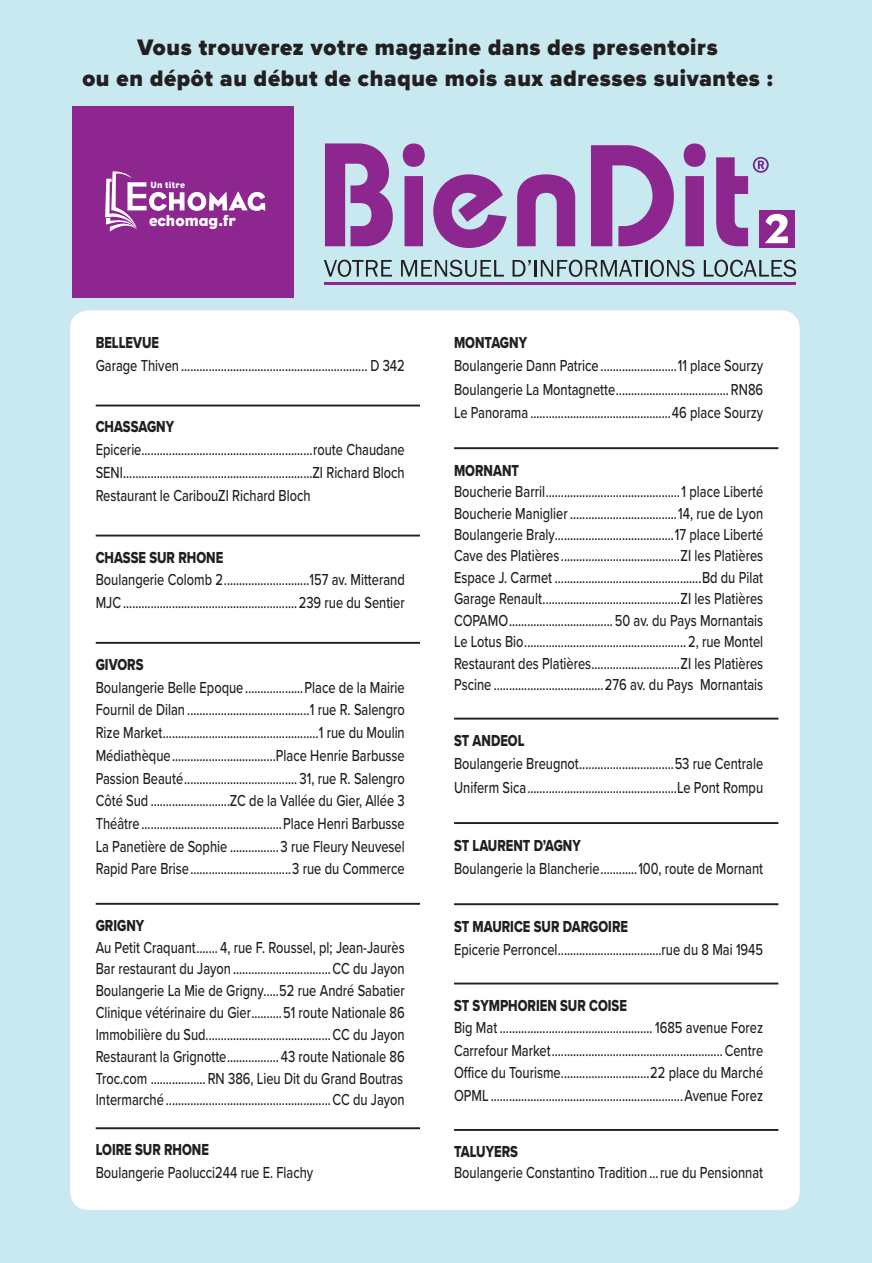
<style>
.page{position:relative;width:872px;height:1263px;background:#c8e9ef}
.page>*{position:absolute;margin:0;border:0;box-sizing:border-box;transform-origin:0 0}
.t1{font:900 23.25px/30.3px "Proxima Nova";letter-spacing:.03em;color:#231f20;text-align:center;scale:.96 1}
.depot_adresse{font:500 16.5px "Proxima Nova";color:#231f20;scale:.78 1}
.depot_commune{font:16.5px "Proxima Nova Extrabld";color:#231f20;scale:.78 1}
.t2{font:15.9px "Eagle";color:#fff}
.t3{font:9.15px "Eagle";letter-spacing:.035em;color:#fff}
</style>
<div class="page">
<div style="left:70px;top:310px;width:729px;height:900px;background:#fff;border-radius:18px"></div>
<hr style="left:96px;top:405px;width:324px;height:1px;background:#231f20">
<hr style="left:96px;top:535px;width:324px;height:1px;background:#231f20">
<hr style="left:96px;top:642px;width:324px;height:2px;background:#231f20">
<hr style="left:96px;top:903px;width:324px;height:2px;background:#231f20">
<hr style="left:96px;top:1127px;width:324px;height:2px;background:#231f20">
<hr style="left:454px;top:447px;width:324px;height:2px;background:#231f20">
<hr style="left:454px;top:718px;width:324px;height:1px;background:#231f20">
<hr style="left:454px;top:822px;width:324px;height:2px;background:#231f20">
<hr style="left:454px;top:903px;width:324px;height:2px;background:#231f20">
<hr style="left:454px;top:982px;width:324px;height:2px;background:#231f20">
<hr style="left:454px;top:1129px;width:324px;height:2px;background:#231f20">
<div style="left:72px;top:106px;width:221px;height:192px;background:#8d278f"></div>
<svg style="left:403px;top:143px;width:22px;height:103px"></svg>
<svg style="left:433px;top:174px;width:73px;height:74px"></svg>
<svg style="left:517px;top:174px;width:58px;height:72px"></svg>
<svg style="left:591px;top:145px;width:83px;height:101px"></svg>
<svg style="left:683px;top:143px;width:22px;height:103px"></svg>
<svg style="left:325px;top:143px;width:68px;height:103px"></svg>
<svg style="left:324px;top:260px;width:68px;height:17px"></svg>
<svg style="left:401px;top:260px;width:103px;height:17px"></svg>
<svg style="left:512px;top:260px;width:19px;height:17px"></svg>
<hr style="left:534px;top:260px;width:3px;height:17px;background:#231f20">
<svg style="left:541px;top:260px;width:153px;height:17px"></svg>
<svg style="left:704px;top:260px;width:92px;height:17px"></svg>
<div style="left:759px;top:210px;width:35px;height:38px;background:#8d278f"></div>
<hr style="left:324px;top:283px;width:471px;height:2px;background:#8d278f">
<svg style="left:716px;top:156px;width:72px;height:90px"></svg>
<svg style="left:105px;top:171px;width:160px;height:61px"></svg>
<p class="t1" style="left:82px;top:32px;width:720px">Vous trouverez votre magazine dans des presentoirs<br>ou en dépôt au début de chaque mois aux adresses suivantes :</p>
<p class="t3" style="left:150px;top:180px;width:36px">Un titre</p>
<p class="t2" style="left:149px;top:211px;width:88px">echomag.fr</p>
<p class="depot_commune" style="left:96px;top:330px;width:83px">BELLEVUE</p>
<p class="depot_adresse" style="left:96px;top:353px;width:398px">Garage Thiven ............................................................. D 342</p>
<p class="depot_commune" style="left:96px;top:415px;width:102px">CHASSAGNY</p>
<p class="depot_adresse" style="left:96px;top:437px;width:398px">Epicerie........................................................route Chaudane</p>
<p class="depot_adresse" style="left:96px;top:460px;width:398px">SENI..............................................................ZI Richard Bloch</p>
<p class="depot_adresse" style="left:96px;top:483px;width:277px">Restaurant le CaribouZI Richard Bloch</p>
<p class="depot_commune" style="left:96px;top:545px;width:165px">CHASSE SUR RHONE</p>
<p class="depot_adresse" style="left:96px;top:567px;width:398px">Boulangerie Colomb 2............................157 av. Mitterand</p>
<p class="depot_adresse" style="left:96px;top:590px;width:398px">MJC .........................................................239 rue du Sentier</p>
<p class="depot_commune" style="left:96px;top:652px;width:63px">GIVORS</p>
<p class="depot_adresse" style="left:96px;top:675px;width:398px">Boulangerie Belle Epoque ...................Place de la Mairie</p>
<p class="depot_adresse" style="left:96px;top:697px;width:398px">Fournil de Dilan ........................................1 rue R. Salengro</p>
<p class="depot_adresse" style="left:96px;top:720px;width:398px">Rize Market...................................................1 rue du Moulin</p>
<p class="depot_adresse" style="left:96px;top:743px;width:398px">Médiathèque..................................Place Henrie Barbusse</p>
<p class="depot_adresse" style="left:96px;top:766px;width:398px">Passion Beauté..................................... 31, rue R. Salengro</p>
<p class="depot_adresse" style="left:96px;top:788px;width:398px">Côté Sud ..........................ZC de la Vallée du Gier, Allée 3</p>
<p class="depot_adresse" style="left:96px;top:811px;width:398px">Théâtre ..............................................Place Henri Barbusse</p>
<p class="depot_adresse" style="left:96px;top:834px;width:398px">La Panetière de Sophie ................3 rue Fleury Neuvesel</p>
<p class="depot_adresse" style="left:96px;top:857px;width:398px">Rapid Pare Brise.................................3 rue du Commerce</p>
<p class="depot_commune" style="left:96px;top:913px;width:64px">GRIGNY</p>
<p class="depot_adresse" style="left:96px;top:935px;width:398px">Au Petit Craquant....... 4, rue F. Roussel, pl; Jean-Jaurès</p>
<p class="depot_adresse" style="left:96px;top:956px;width:398px">Bar restaurant du Jayon ................................CC du Jayon</p>
<p class="depot_adresse" style="left:96px;top:978px;width:398px">Boulangerie La Mie de Grigny.....52 rue André Sabatier</p>
<p class="depot_adresse" style="left:96px;top:1000px;width:398px">Clinique vétérinaire du Gier..........51 route Nationale 86</p>
<p class="depot_adresse" style="left:96px;top:1022px;width:398px">Immobilière du Sud.........................................CC du Jayon</p>
<p class="depot_adresse" style="left:96px;top:1044px;width:398px">Restaurant la Grignotte................. 43 route Nationale 86</p>
<p class="depot_adresse" style="left:96px;top:1066px;width:396px">Troc.com .................. RN 386, Lieu Dit du Grand Boutras</p>
<p class="depot_adresse" style="left:96px;top:1087px;width:398px">Intermarché ......................................................CC du Jayon</p>
<p class="depot_commune" style="left:96px;top:1137px;width:147px">LOIRE SUR RHONE</p>
<p class="depot_adresse" style="left:96px;top:1160px;width:280px">Boulangerie Paolucci244 rue E. Flachy</p>
<p class="depot_commune" style="left:454px;top:330px;width:95px">MONTAGNY</p>
<p class="depot_adresse" style="left:454px;top:353px;width:398px">Boulangerie Dann Patrice .........................11 place Sourzy</p>
<p class="depot_adresse" style="left:454px;top:377px;width:398px">Boulangerie La Montagnette..................................... RN86</p>
<p class="depot_adresse" style="left:454px;top:400px;width:398px">Le Panorama ..............................................46 place Sourzy</p>
<p class="depot_commune" style="left:454px;top:458px;width:85px">MORNANT</p>
<p class="depot_adresse" style="left:454px;top:479px;width:398px">Boucherie Barril............................................1 place Liberté</p>
<p class="depot_adresse" style="left:454px;top:501px;width:398px">Boucherie Maniglier ...................................14, rue de Lyon</p>
<p class="depot_adresse" style="left:454px;top:522px;width:398px">Boulangerie Braly.......................................17 place Liberté</p>
<p class="depot_adresse" style="left:454px;top:544px;width:398px">Cave des Platières.......................................ZI les Platières</p>
<p class="depot_adresse" style="left:454px;top:565px;width:398px">Espace J. Carmet ................................................Bd du Pilat</p>
<p class="depot_adresse" style="left:454px;top:586px;width:398px">Garage Renault.............................................ZI les Platières</p>
<p class="depot_adresse" style="left:454px;top:608px;width:398px">COPAMO..................................50 av. du Pays Mornantais</p>
<p class="depot_adresse" style="left:454px;top:629px;width:398px">Le Lotus Bio..................................................... 2, rue Montel</p>
<p class="depot_adresse" style="left:454px;top:651px;width:398px">Restaurant des Platières.............................ZI les Platières</p>
<p class="depot_adresse" style="left:454px;top:672px;width:398px">Pscine ....................................276 av. du Pays Mornantais</p>
<p class="depot_commune" style="left:454px;top:728px;width:92px">ST ANDEOL</p>
<p class="depot_adresse" style="left:454px;top:751px;width:398px">Boulangerie Breugnot...............................53 rue Centrale</p>
<p class="depot_adresse" style="left:454px;top:775px;width:398px">Uniferm Sica.................................................Le Pont Rompu</p>
<p class="depot_commune" style="left:454px;top:833px;width:164px">ST LAURENT D’AGNY</p>
<p class="depot_adresse" style="left:454px;top:856px;width:398px">Boulangerie la Blancherie............100, route de Mornant</p>
<p class="depot_commune" style="left:454px;top:914px;width:224px">ST MAURICE SUR DARGOIRE</p>
<p class="depot_adresse" style="left:454px;top:937px;width:398px">Epicerie Perroncel..................................rue du 8 Mai 1945</p>
<p class="depot_commune" style="left:454px;top:993px;width:223px">ST SYMPHORIEN SUR COISE</p>
<p class="depot_adresse" style="left:454px;top:1015px;width:398px">Big Mat .................................................. 1685 avenue Forez</p>
<p class="depot_adresse" style="left:454px;top:1038px;width:398px">Carrefour Market........................................................Centre</p>
<p class="depot_adresse" style="left:454px;top:1060px;width:398px">Office du Tourisme.............................22 place du Marché</p>
<p class="depot_adresse" style="left:454px;top:1083px;width:398px">OPML ...............................................................Avenue Forez</p>
<p class="depot_commune" style="left:454px;top:1139px;width:83px">TALUYERS</p>
<p class="depot_adresse" style="left:454px;top:1160px;width:398px">Boulangerie Constantino Tradition ...rue du Pensionnat</p>
</div>
